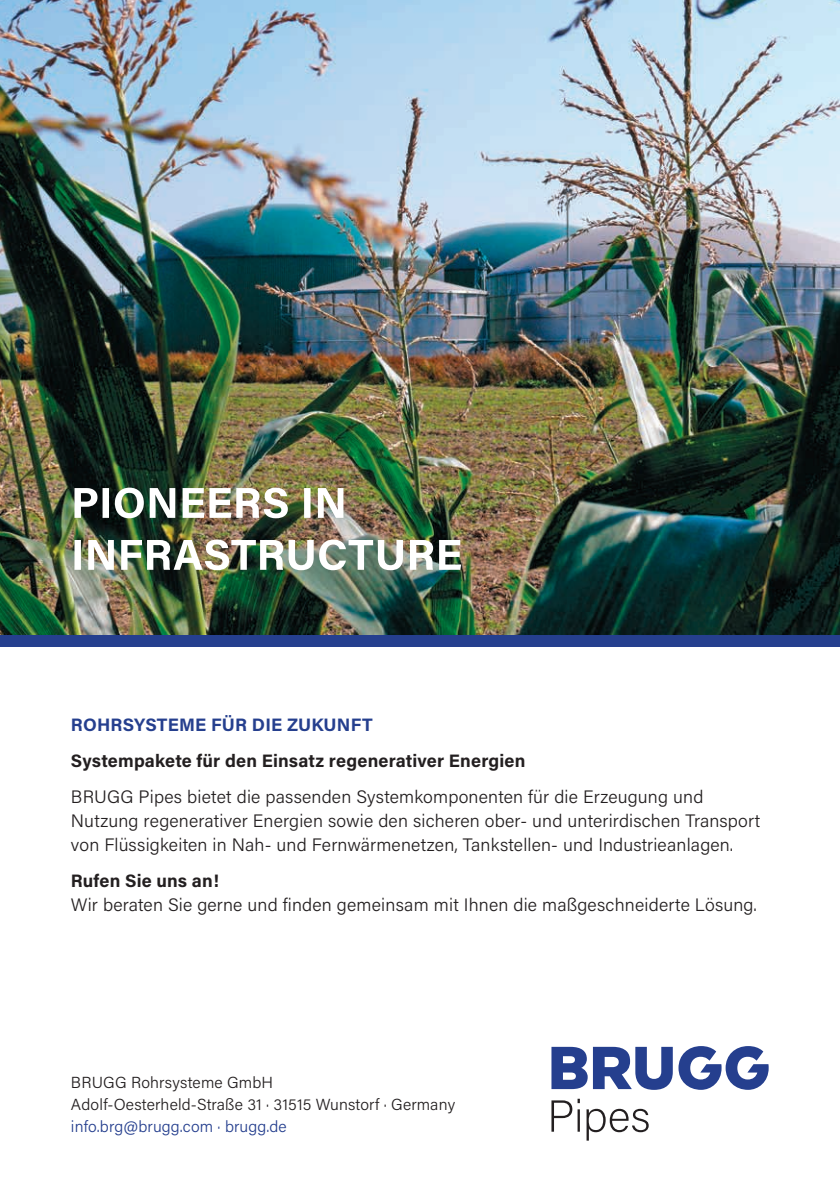
<style>
.page{position:relative;width:840px;height:1191px;background:#fff}
.page>*{position:absolute;margin:0;border:0;box-sizing:border-box;transform-origin:0 0}
.t1{font:300 18px/24px "Acumin Pro";letter-spacing:.01em;color:#231f20}
.t2{font:700 18px "Acumin Pro";letter-spacing:.01em;color:#231f20}
.t3{font:700 18px "Acumin Pro";letter-spacing:.01em;color:#253f8e}
.t4{font:300 16px/22px "Acumin Pro";letter-spacing:.01em;color:#231f20}
.t5{font:300 16px "Acumin Pro";letter-spacing:.01em;color:#253f8e}
</style>
<div class="page">
<img style="left:0;top:0;width:839px;height:636px">
<div style="left:0;top:636px;width:839px;height:11px;background:#253f8e"></div>
<svg style="left:551px;top:1046px;width:121px;height:43px"></svg>
<svg style="left:678px;top:1046px;width:90px;height:43px"></svg>
<svg style="left:551px;top:1098px;width:28px;height:33px"></svg>
<svg style="left:586px;top:1108px;width:62px;height:32px"></svg>
<img style="left:74px;top:539px;width:387px;height:31px">
<img style="left:74px;top:487px;width:269px;height:31px">
<p class="t3" style="left:71px;top:712px;width:303px">ROHRSYSTEME FÜR DIE ZUKUNFT</p>
<p class="t2" style="left:71px;top:748px;width:455px">Systempakete für den Einsatz regenerativer Energien</p>
<p class="t1" style="left:71px;top:784px;width:690px">BRUGG Pipes bietet die passenden Systemkomponenten für die Erzeugung und<br>Nutzung regenerativer Energien sowie den sicheren ober- und unterirdischen Transport von Flüssigkeiten in Nah- und Fernwärmenetzen, Tankstellen- und Industrieanlagen.</p>
<p class="t2" style="left:71px;top:868px;width:149px">Rufen Sie uns an!</p>
<p class="t1" style="left:71px;top:892px;width:687px">Wir beraten Sie gerne und finden gemeinsam mit Ihnen die maßgeschneiderte Lösung.</p>
<p class="t4" style="left:71px;top:1071px;width:385px">BRUGG Rohrsysteme GmbH<br>Adolf-Oesterheld-Straße 31 · 31515 Wunstorf · Germany</p>
<p class="t5" style="left:71px;top:1115px;width:217px">info.brg@brugg.com · brugg.de</p>
</div>
